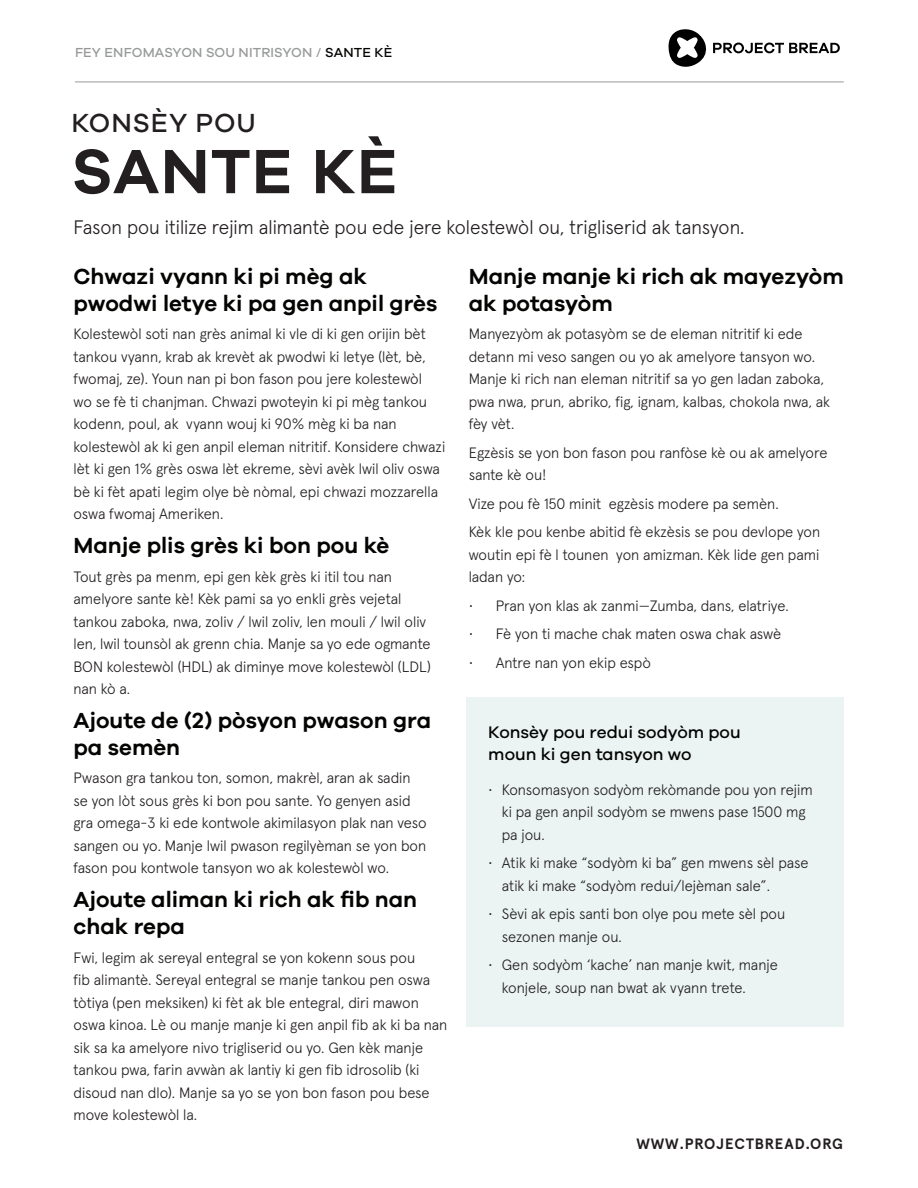
<style>
.page{position:relative;width:918px;height:1188px;background:#fff}
.page>*{position:absolute;margin:0;border:0;box-sizing:border-box;transform-origin:0 0}
.t1{font:600 64.5px "Galano Grotesque";letter-spacing:.015em;color:#231f20}
.t2{font:500 27px "Galano Grotesque";letter-spacing:.035em;color:#231f20}
.Stat_Call-Out_Body{font:600 22.5px/27px "Galano Grotesque";color:#040503}
.Stat_Call-Out_Body-2{font:300 19.5px "Apercu";color:#231f20}
.Stat_Call-Out_Body-3{font:500 17.25px/22.5px "Galano Grotesque";color:#040503}
.Stat_Call-Out_Body-4{font:300 15px/22.5px "Apercu";color:#231f20}
.t3{font:700 15px "Apercu";letter-spacing:.055em;color:#231f20}
.Large_Headline{font:500 13.5px "Galano Grotesque";letter-spacing:.01em;color:#989999}
.s1{color:#040503}
</style>
<div class="page">
<hr style="left:75px;top:82px;width:769px;height:1px;background:#989999">
<svg style="left:713px;top:43px;width:127px;height:10px"></svg>
<svg style="left:668px;top:29px;width:38px;height:38px"></svg>
<div style="left:466px;top:698px;width:378px;height:329px;background:#ebf4f3"></div>
<p class="Large_Headline" style="left:75px;top:44px;width:319px">FEY ENFOMASYON SOU NITRISYON / <span class="s1">SANTE KÈ</span></p>
<p class="t2" style="left:71px;top:106px;width:186px">KONSÈY POU</p>
<p class="t1" style="left:72px;top:132px;width:328px">SANTE KÈ</p>
<p class="Stat_Call-Out_Body-2" style="left:74px;top:212px;width:673px">Fason pou itilize rejim alimantè pou ede jere kolestewòl ou, trigliserid ak tansyon.</p>
<p class="Stat_Call-Out_Body" style="left:74px;top:262px;width:365px">Chwazi vyann ki pi mèg ak pwodwi letye ki pa gen anpil grès</p>
<p class="Stat_Call-Out_Body-4" style="left:74px;top:321px;width:373px">Kolestewòl soti nan grès animal ki vle di ki gen orijin bèt tankou vyann, krab ak krevèt ak pwodwi ki letye (lèt, bè, fwomaj, ze). Youn nan pi bon fason pou jere kolestewòl<br>wo se fè ti chanjman. Chwazi pwoteyin ki pi mèg tankou kodenn, poul, ak vyann wouj ki 90% mèg ki ba nan kolestewòl ak ki gen anpil eleman nitritif. Konsidere chwazi lèt ki gen 1% grès oswa lèt ekreme, sèvi avèk lwil oliv oswa bè ki fèt apati legim olye bè nòmal, epi chwazi mozzarella oswa fwomaj Ameriken.</p>
<p class="Stat_Call-Out_Body" style="left:74px;top:531px;width:317px">Manje plis grès ki bon pou kè</p>
<p class="Stat_Call-Out_Body-4" style="left:74px;top:564px;width:359px">Tout grès pa menm, epi gen kèk grès ki itil tou nan amelyore sante kè! Kèk pami sa yo enkli grès vejetal tankou zaboka, nwa, zoliv / lwil zoliv, len mouli / lwil oliv len, lwil tounsòl ak grenn chia. Manje sa yo ede ogmante BON kolestewòl (HDL) ak diminye move kolestewòl (LDL) nan kò a.</p>
<p class="Stat_Call-Out_Body" style="left:74px;top:706px;width:359px">Ajoute de (2) pòsyon pwason gra pa semèn</p>
<p class="Stat_Call-Out_Body-4" style="left:74px;top:765px;width:355px">Pwason gra tankou ton, somon, makrèl, aran ak sadin se yon lòt sous grès ki bon pou sante. Yo genyen asid gra omega-3 ki ede kontwole akimilasyon plak nan veso sangen ou yo. Manje lwil pwason regilyèman se yon bon fason pou kontwole tansyon wo ak kolestewòl wo.</p>
<p class="Stat_Call-Out_Body" style="left:74px;top:885px;width:345px">Ajoute aliman ki rich ak fib nan chak repa</p>
<p class="Stat_Call-Out_Body-4" style="left:74px;top:945px;width:376px">Fwi, legim ak sereyal entegral se yon kokenn sous pou<br>fib alimantè. Sereyal entegral se manje tankou pen oswa tòtiya (pen meksiken) ki fèt ak ble entegral, diri mawon oswa kinoa. Lè ou manje manje ki gen anpil fib ak ki ba nan sik sa ka amelyore nivo trigliserid ou yo. Gen kèk manje tankou pwa, farin avwàn ak lantiy ki gen fib idrosolib (ki disoud nan dlo). Manje sa yo se yon bon fason pou bese move kolestewòl la.</p>
<p class="Stat_Call-Out_Body" style="left:469px;top:262px;width:377px">Manje manje ki rich ak mayezyòm ak potasyòm</p>
<p class="Stat_Call-Out_Body-4" style="left:469px;top:321px;width:363px">Manyezyòm ak potasyòm se de eleman nitritif ki ede detann mi veso sangen ou yo ak amelyore tansyon wo.<br>Manje ki rich nan eleman nitritif sa yo gen ladan zaboka, pwa nwa, prun, abriko, fig, ignam, kalbas, chokola nwa, ak fèy vèt.</p>
<p class="Stat_Call-Out_Body-4" style="left:469px;top:440px;width:360px">Egzèsis se yon bon fason pou ranfòse kè ou ak amelyore sante kè ou!</p>
<p class="Stat_Call-Out_Body-4" style="left:469px;top:491px;width:311px">Vize pou fè 150 minit egzèsis modere pa semèn.</p>
<p class="Stat_Call-Out_Body-4" style="left:469px;top:519px;width:353px;text-align:justify">Kèk kle pou kenbe abitid fè ekzèsis se pou devlope yon woutin epi fè l tounen yon amizman. Kèk lide gen pami ladan yo:</p>
<p class="Stat_Call-Out_Body-4" style="left:469px;top:593px;width:322px">• Pran yon klas ak zanmi—Zumba, dans, elatriye.</p>
<p class="Stat_Call-Out_Body-4" style="left:469px;top:621px;width:314px">• Fè yon ti mache chak maten oswa chak aswè</p>
<p class="Stat_Call-Out_Body-4" style="left:469px;top:650px;width:184px">• Antre nan yon ekip espò</p>
<p class="Stat_Call-Out_Body-3" style="left:488px;top:720px;width:254px">Konsèy pou redui sodyòm pou moun ki gen tansyon wo</p>
<p class="Stat_Call-Out_Body-4" style="left:502px;top:777px;width:312px;text-indent:-14px">• Konsomasyon sodyòm rekòmande pou yon rejim ki pa gen anpil sodyòm se mwens pase 1500 mg pa jou.</p>
<p class="Stat_Call-Out_Body-4" style="left:502px;top:850px;width:308px;text-indent:-14px">• Atik ki make “sodyòm ki ba” gen mwens sèl pase atik ki make “sodyòm redui/lejèman sale”.</p>
<p class="Stat_Call-Out_Body-4" style="left:502px;top:901px;width:285px;text-indent:-14px">• Sèvi ak epis santi bon olye pou mete sèl pou sezonen manje ou.</p>
<p class="Stat_Call-Out_Body-4" style="left:502px;top:952px;width:278px;text-indent:-14px">• Gen sodyòm ‘kache’ nan manje kwit, manje konjele, soup nan bwat ak vyann trete.</p>
<p class="t3" style="left:636px;top:1132px;width:208px">WWW.PROJECTBREAD.ORG</p>
</div>
